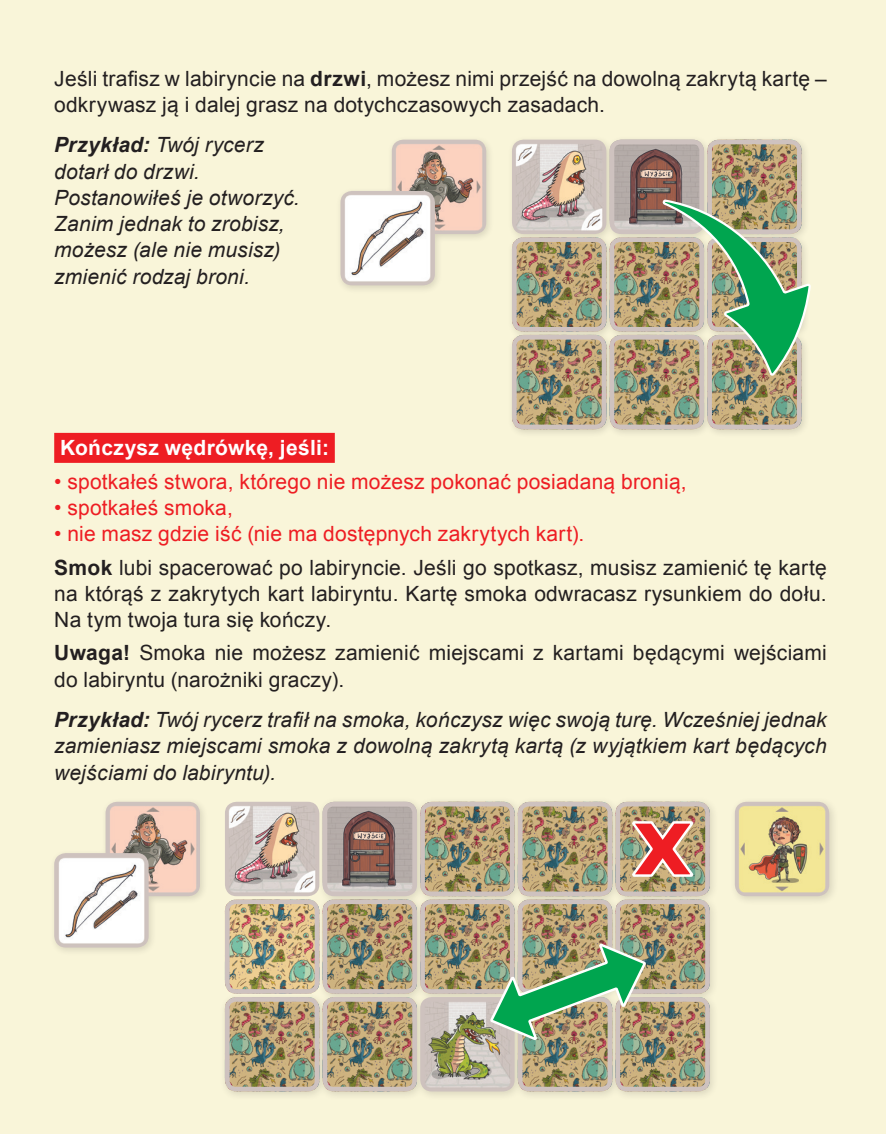
<style>
.page{position:relative;width:886px;height:1134px;background:#f9f5d9}
.page>*{position:absolute;margin:0;border:0;box-sizing:border-box;transform-origin:0 0}
.t1{font:21px/26.2px "Arial";letter-spacing:.01em;color:#231f20}
.t2{font:italic 21px/26.2px "Arial";letter-spacing:.01em;color:#231f20}
.t3{font:21px "Arial";letter-spacing:.01em;color:#ee1d23}
.t4{font:700 21px "Arial";letter-spacing:.015em;color:#fff}
.s1{font-weight:700}
.s2{color:#ee1d23}
</style>
<div class="page">
<div style="left:54px;top:433px;width:281px;height:30px;background:#ee1d23"></div>
<div style="left:336px;top:136px;width:158px;height:158px;background:#231f20;opacity:.15"></div>
<img style="left:392px;top:140px;width:94px;height:94px">
<img style="left:340px;top:191px;width:95px;height:94px">
<div style="left:507px;top:135px;width:303px;height:303px;background:#231f20;opacity:.15"></div>
<img style="left:512px;top:140px;width:299px;height:289px">
<div style="left:50px;top:798px;width:158px;height:158px;background:#231f20;opacity:.15"></div>
<img style="left:106px;top:802px;width:94px;height:94px">
<img style="left:54px;top:853px;width:95px;height:94px">
<div style="left:219px;top:796px;width:500px;height:305px;background:#231f20;opacity:.15"></div>
<div style="left:730px;top:797px;width:108px;height:109px;background:#231f20;opacity:.15"></div>
<img style="left:735px;top:802px;width:94px;height:94px">
<img style="left:225px;top:802px;width:485px;height:289px">
<p class="t1" style="left:54px;top:65px;width:774px">Jeśli trafisz w labiryncie na <span class="s1">drzwi</span>, możesz nimi przejść na dowolną zakrytą kartę – odkrywasz ją i dalej grasz na dotychczasowych zasadach.</p>
<p class="t2" style="left:54px;top:132px;width:247px"><span class="s1">Przykład:</span> Twój rycerz dotarł do drzwi.<br>Postanowiłeś je otworzyć.<br>Zanim jednak to zrobisz, możesz (ale nie musisz) zmienić rodzaj broni.</p>
<p class="t4" style="left:60px;top:434px;width:270px">Kończysz wędrówkę, jeśli:</p>
<p class="t3" style="left:54px;top:468px;width:634px">• spotkałeś stwora, którego nie możesz pokonać posiadaną bronią,</p>
<p class="t3" style="left:54px;top:494px;width:180px">• spotkałeś smoka,</p>
<p class="t1" style="left:54px;top:517px;width:774px;line-height:33.2px"><span class="s2">• nie masz gdzie iść (nie ma dostępnych zakrytych kart).<br></span><span class="s1">Smok</span> lubi spacerować po labiryncie. Jeśli go spotkasz, musisz zamienić tę kartę</p>
<p class="t1" style="left:54px;top:580px;width:774px">na którąś z zakrytych kart labiryntu. Kartę smoka odwracasz rysunkiem do dołu.<br>Na tym twoja tura się kończy.</p>
<p class="t1" style="left:54px;top:640px;width:774px"><span class="s1">Uwaga!</span> Smoka nie możesz zamienić miejscami z kartami będącymi wejściami do labiryntu (narożniki graczy).</p>
<p class="t2" style="left:54px;top:707px;width:774px;text-align:justify"><span class="s1">Przykład:</span> Twój rycerz trafił na smoka, kończysz więc swoją turę. Wcześniej jednak zamieniasz miejscami smoka z dowolną zakrytą kartą (z wyjątkiem kart będących wejściami do labiryntu).</p>
</div>
